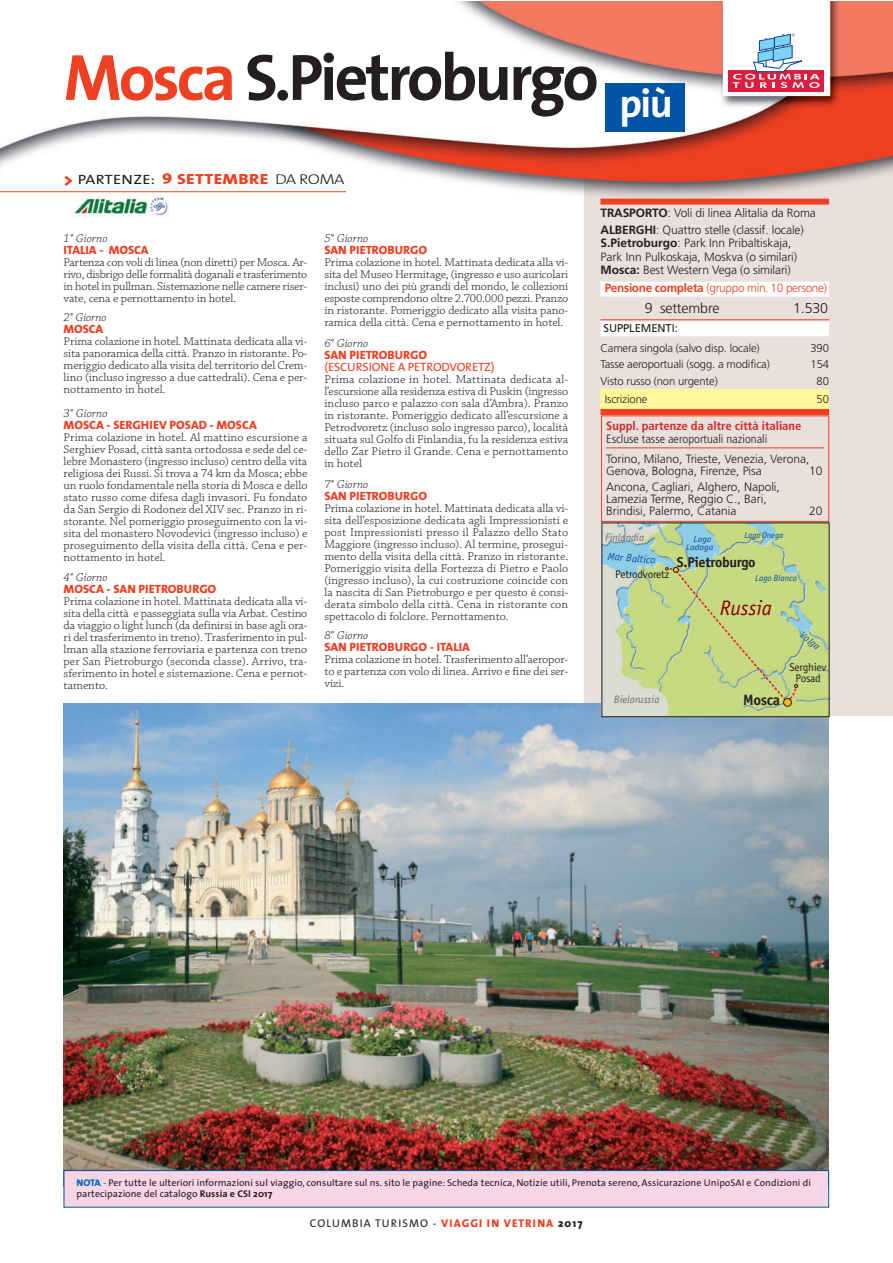
<style>
.page{position:relative;width:893px;height:1263px;background:#fff}
.page>*{position:absolute;margin:0;border:0;box-sizing:border-box;transform-origin:0 0}
.t1{font:700 66px "The Sans";letter-spacing:-.045em;color:#231f20}
.t2{font:700 40.5px "The Sans";color:#fff}
.t3{font:italic 21px "Officina Sans";color:#8b0202}
.t4{font:700 15px "Officina Sans";letter-spacing:-.025em;color:#231f20}
.t5{font:800 14.7px "The Sans";letter-spacing:.02em;color:#ef4022;scale:1.2 1}
.t6{font:300 14.25px "Frutiger";letter-spacing:-.01em;color:#231f20}
.t7{font:700 14.25px "Officina Sans";letter-spacing:-.025em;color:#231f20}
.t8{font:300 12px/12px "Chaparral Pro";color:#231f20;text-align:justify}
.t9{font:300 12px/12px "Frutiger";color:#231f20}
.t10{font:800 12px "The Sans";color:#ef4022}
.t11{font:italic 300 12px "Chaparral Pro";color:#231f20}
.t12{font:300 12px "Frutiger";letter-spacing:-.025em;color:#ef4022}
.t13{font:700 condensed 12px "Frutiger";color:#ce292c;scale:1.05 1}
.t14{font:300 condensed 12px "Frutiger";color:#231f20;scale:1.05 1}
.t15{font:12px "The Sans";letter-spacing:-.01em;color:#ef4022}
.t16{font:300 11.25px "Frutiger";letter-spacing:-.01em;color:#231f20}
.t17{font:11.25px "The Sans";letter-spacing:.1em;color:#231f20}
.t18{font:11.25px/10.8px "Officina Sans";letter-spacing:-.025em;color:#231f20;text-align:center}
.t19{font:11.25px "Frutiger";letter-spacing:-.01em;color:#231f20}
.t20{font:italic 10.8px "Officina Sans";color:#6d6e71}
.t21{font:italic 10.8px "Officina Sans";color:#0d4da1}
.t22{font:italic 9.9px "Officina Sans";color:#0d4da1}
.t23{font:9.75px/11.2px "The Sans";letter-spacing:.005em;color:#231f20}
.t24{font:italic 8.85px/8.4px "Officina Sans";color:#0d4da1;text-align:right;scale:1.1 1}
.t25{font:italic 8.85px "Officina Sans";color:#0d4da1}
.t26{font:italic 8.7px "Officina Sans";color:#0d4da1}
.s1{color:#ef4022}
.s2{font-size:16.5px}
.s3{font-weight:400;font-size:13.5px;color:#231f20}
.s4{font-weight:300;font-size:14.25px;color:#231f20}
.s5{font-weight:700}
.s6{font-weight:800;color:#006fba}
.s7{font-family:"Corbel";color:#006fba}
.s8{font-weight:800;color:#ef4022}
.s9{font-weight:800}
</style>
<div class="page">
<img style="left:0;top:2px;width:892px;height:714px">
<img style="left:64px;top:703px;width:764px;height:467px">
<hr style="left:0;top:191px;width:346px;height:1px;background:#ef4022">
<div style="left:64px;top:1171px;width:764px;height:36px;background:#fad5e5"></div>
<div style="left:64px;top:1170px;width:765px;height:38px;border:1px solid #0154a6"></div>
<div style="left:728px;top:70px;width:96px;height:22px;background:#db1e3d"></div>
<svg style="left:733px;top:33px;width:87px;height:55px"></svg>
<img style="left:71px;top:194px;width:101px;height:23px">
<div style="left:600px;top:389px;width:229px;height:23px;background:#fff79a"></div>
<div style="left:600px;top:199px;width:229px;height:6px;background:#ef4022"></div>
<div style="left:600px;top:282px;width:229px;height:15px;background:#fff"></div>
<hr style="left:600px;top:319px;width:229px;height:1px;background:#ef4022">
<div style="left:600px;top:321px;width:229px;height:15px;background:#fff"></div>
<div style="left:600px;top:409px;width:229px;height:6px;background:#ef4022"></div>
<img style="left:603px;top:525px;width:224px;height:190px">
<div style="left:783px;top:698px;width:9px;height:9px;border:1px solid #231f20;border-radius:50%"></div>
<svg style="left:665px;top:567px;width:133px;height:137px;background:#c3d583"></svg>
<div style="left:601px;top:416px;width:228px;height:106px;border:1px solid #ef4022"></div>
<hr style="left:606px;top:448px;width:218px;height:1px;background:#ef4022">
<div style="left:605px;top:83px;width:80px;height:48px;background:#0154a6"></div>
<h1 class="t1" style="left:64px;top:52px;width:537px"><span class="s1">Mosca</span> S.Pietroburgo</h1>
<p class="t5" style="left:64px;top:173px;width:236px"><span class="s2">&gt;</span> <span class="s3">PARTENZE:</span> 9 SETTEMBRE <span class="s4">DA ROMA</span></p>
<h2 class="t2" style="left:619px;top:87px;width:55px">più</h2>
<p class="t11" style="left:64px;top:230px;width:45px">1° Giorno</p>
<p class="t10" style="left:64px;top:245px;width:87px">ITALIA - MOSCA</p>
<p class="t8" style="left:64px;top:257px;width:245px">Partenza con voli di linea (non diretti) per Mosca. Ar&shy;rivo, disbrigo delle formalità doganali e trasferimento in hotel in pullman. Sistemazione nelle camere riser&shy;vate, cena e pernottamento in hotel.</p>
<p class="t11" style="left:64px;top:310px;width:44px">2° Giorno</p>
<p class="t10" style="left:64px;top:324px;width:41px">MOSCA</p>
<p class="t8" style="left:64px;top:336px;width:245px">Prima colazione in hotel. Mattinata dedicata alla vi&shy;sita panoramica della città. Pranzo in ristorante. Po&shy;meriggio dedicato alla visita del territorio del Crem&shy;lino (incluso ingresso a due cattedrali). Cena e per&shy;nottamento in hotel.</p>
<p class="t11" style="left:64px;top:406px;width:45px">3° Giorno</p>
<p class="t10" style="left:64px;top:420px;width:195px">MOSCA - SERGHIEV POSAD - MOSCA</p>
<p class="t8" style="left:64px;top:432px;width:245px">Prima colazione in hotel. Al mattino escursione a Serghiev Posad, città santa ortodossa e sede del ce&shy;lebre Monastero (ingresso incluso) centro della vita religiosa dei Russi. Si trova a 74 km da Mosca; ebbe un ruolo fondamentale nella storia di Mosca e dello stato russo come difesa dagli invasori. Fu fondato da San Sergio di Rodonez del XIV sec. Pranzo in ri&shy;storante. Nel pomeriggio proseguimento con la vi&shy;sita del monastero Novodevici (ingresso incluso) e proseguimento della visita della città. Cena e per&shy;nottamento in hotel.</p>
<p class="t11" style="left:64px;top:569px;width:45px">4° Giorno</p>
<p class="t10" style="left:64px;top:584px;width:154px">MOSCA - SAN PIETROBURGO</p>
<p class="t8" style="left:64px;top:596px;width:245px">Prima colazione in hotel. Mattinata dedicata alla vi&shy;sita della città e passeggiata sulla via Arbat. Cestino da viaggio o light lunch (da definirsi in base agli ora&shy;ri del trasferimento in treno). Trasferimento in pul&shy;lman alla stazione ferroviaria e partenza con treno per San Pietroburgo (seconda classe). Arrivo, tra&shy;sferimento in hotel e sistemazione. Cena e pernot&shy;tamento.</p>
<p class="t11" style="left:324px;top:230px;width:45px">5° Giorno</p>
<p class="t10" style="left:324px;top:245px;width:104px">SAN PIETROBURGO</p>
<p class="t8" style="left:324px;top:257px;width:245px">Prima colazione in hotel. Mattinata dedicata alla vi&shy;sita del Museo Hermitage, (ingresso e uso auricolari inclusi) uno dei più grandi del mondo, le collezioni esposte comprendono oltre 2.700.000 pezzi. Pranzo in ristorante. Pomeriggio dedicato alla visita pano&shy;ramica della città. Cena e pernottamento in hotel.</p>
<p class="t11" style="left:324px;top:335px;width:45px">6° Giorno</p>
<p class="t10" style="left:324px;top:350px;width:104px">SAN PIETROBURGO</p>
<p class="t15" style="left:324px;top:362px;width:172px">(ESCURSIONE A PETRODVORETZ)</p>
<p class="t8" style="left:324px;top:374px;width:245px">Prima colazione in hotel. Mattinata dedicata al&shy;l’escursione alla residenza estiva di Puskin (ingresso incluso parco e palazzo con sala d’Ambra). Pranzo in ristorante. Pomeriggio dedicato all’escursione a Petrodvoretz (incluso solo ingresso parco), località situata sul Golfo di Finlandia, fu la residenza estiva dello Zar Pietro il Grande. Cena e pernottamento in hotel</p>
<p class="t11" style="left:324px;top:476px;width:45px">7° Giorno</p>
<p class="t10" style="left:324px;top:491px;width:104px">SAN PIETROBURGO</p>
<p class="t8" style="left:324px;top:503px;width:245px">Prima colazione in hotel. Mattinata dedicata alla vi&shy;sita dell’esposizione dedicata agli Impressionisti e post Impressionisti presso il Palazzo dello Stato Maggiore (ingresso incluso). Al termine, prosegui&shy;mento della visita della città. Pranzo in ristorante.<br>Pomeriggio visita della Fortezza di Pietro e Paolo (ingresso incluso), la cui costruzione coincide con la nascita di San Pietroburgo e per questo è consi&shy;derata simbolo della città. Cena in ristorante con spettacolo di folclore. Pernottamento.</p>
<p class="t11" style="left:324px;top:628px;width:45px">8° Giorno</p>
<p class="t10" style="left:324px;top:642px;width:147px">SAN PIETROBURGO - ITALIA</p>
<p class="t8" style="left:324px;top:654px;width:245px">Prima colazione in hotel. Trasferimento all’aeropor&shy;to e partenza con volo di linea. Arrivo e fine dei ser&shy;vizi.</p>
<p class="t9" style="left:600px;top:206px;width:217px;line-height:16.5px"><span class="s5">TRASPORTO</span>: Voli di linea Alitalia da Roma<br><span class="s5">ALBERGHI</span>: Quattro stelle (classif. locale)</p>
<p class="t9" style="left:600px;top:237px;width:198px;line-height:13.5px"><span class="s5">S.Pietroburgo</span>: Park Inn Pribaltiskaja,<br>Park Inn Pulkoskaja, Moskva (o similari)<br><span class="s5">Mosca:</span> Best Western Vega (o similari)</p>
<p class="t12" style="left:605px;top:283px;width:224px"><span class="s5">Pensione completa</span> (gruppo min. 10 persone)</p>
<p class="t6" style="left:645px;top:302px;width:76px">9 settembre</p>
<p class="t6" style="left:793px;top:302px;width:37px">1.530</p>
<p class="t19" style="left:603px;top:324px;width:76px">SUPPLEMENTI:</p>
<p class="t16" style="left:600px;top:343px;width:161px">Camera singola (salvo disp. locale)</p>
<p class="t16" style="left:810px;top:343px;width:20px">390</p>
<p class="t16" style="left:600px;top:360px;width:171px">Tasse aeroportuali (sogg. a modifica)</p>
<p class="t16" style="left:810px;top:360px;width:20px">154</p>
<p class="t16" style="left:600px;top:376px;width:119px">Visto russo (non urgente)</p>
<p class="t16" style="left:817px;top:376px;width:14px">80</p>
<p class="t16" style="left:605px;top:394px;width:44px">Iscrizione</p>
<p class="t16" style="left:816px;top:394px;width:14px">50</p>
<p class="t13" style="left:606px;top:421px;width:187px">Suppl. partenze da altre città italiane</p>
<p class="t14" style="left:606px;top:434px;width:155px">Escluse tasse aeroportuali nazionali</p>
<p class="t9" style="left:606px;top:454px;width:205px">Torino, Milano, Trieste, Venezia, Verona,<br>Genova, Bologna, Firenze, Pisa</p>
<p class="t9" style="left:809px;top:466px;width:15px">10</p>
<p class="t9" style="left:606px;top:482px;width:175px">Ancona, Cagliari, Alghero, Napoli,<br>Lamezia Terme, Reggio C., Bari,<br>Brindisi, Palermo, Catania</p>
<p class="t20" style="left:605px;top:533px;width:41px">Finlandia</p>
<p class="t21" style="left:608px;top:552px;width:49px;rotate:5deg">Mar Baltico</p>
<p class="t18" style="left:615px;top:569px;width:56px">Petrodvoretz</p>
<p class="t24" style="left:686px;top:535px;width:26px">Lago<br>Ladoga</p>
<p class="t26" style="left:744px;top:532px;width:41px">Lago Onega</p>
<p class="t25" style="left:755px;top:574px;width:43px">Lago Bianco</p>
<p class="t7" style="left:677px;top:557px;width:80px">S.Pietroburgo</p>
<h3 class="t3" style="left:720px;top:600px;width:54px">Russia</h3>
<p class="t9" style="left:809px;top:506px;width:15px">20</p>
<p class="t22" style="left:804px;top:630px;width:24px;rotate:40deg">Volga</p>
<p class="t20" style="left:614px;top:695px;width:47px">Bielorussia</p>
<p class="t4" style="left:743px;top:694px;width:38px">Mosca</p>
<p class="t18" style="left:789px;top:663px;width:38px">Serghiev<br>Posad</p>
<p class="t23" style="left:77px;top:1178px;width:736px"><span class="s6">NOTA</span> <span class="s7">-</span> Per tutte le ulteriori informazioni sul viaggio, consultare sul ns. sito le pagine: Scheda tecnica, Notizie utili, Prenota sereno, Assicurazione UnipoSAI e Condizioni di partecipazione del catalogo <span class="s5">Russia e CSI 2017</span></p>
<p class="t17" style="left:310px;top:1219px;width:274px">COLUMBIA TURISMO - <span class="s8">VIAGGI IN VETRINA</span> <span class="s9">2017</span></p>
</div>
